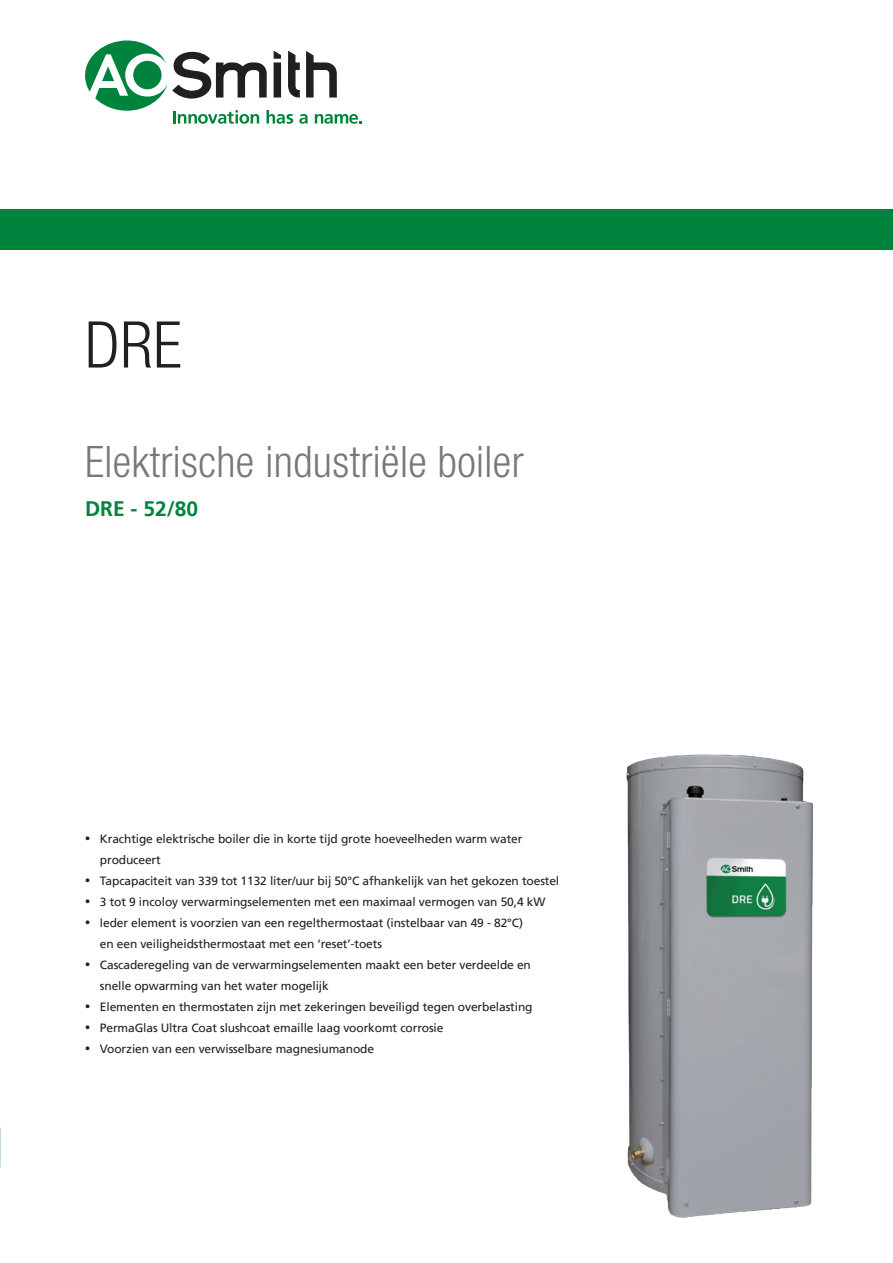
<style>
.page{position:relative;width:893px;height:1263px;background:#fff}
.page>*{position:absolute;margin:0;border:0;box-sizing:border-box;transform-origin:0 0}
.t1{font:300 condensed 64.5px "Helvetica Neue LT Std";color:#231f20}
.t2{font:300 condensed 43.5px "Helvetica Neue LT Std";letter-spacing:.01em;color:#76787b}
.t3{font:700 21px "Frutiger LT";color:#00843d}
.t4{font:12px/21px "Frutiger LT";letter-spacing:-.01em;color:#231f20}
.s1{font-family:"Myriad Pro";font-size:18px}
</style>
<div class="page">
<div style="left:0;top:209px;width:893px;height:41px;background:#00843d"></div>
<svg style="left:85px;top:41px;width:276px;height:83px"></svg>
<img style="left:626px;top:754px;width:187px;height:464px">
<h1 class="t1" style="left:85px;top:308px;width:98px">DRE</h1>
<h2 class="t2" style="left:85px;top:437px;width:440px">Elektrische industriële boiler</h2>
<h3 class="t3" style="left:85px;top:496px;width:115px">DRE - 52/80</h3>
<p class="t4" style="left:100px;top:829px;width:424px;text-indent:-15px"><span class="s1">•</span> Krachtige elektrische boiler die in korte tijd grote hoeveelheden warm water produceert</p>
<p class="t4" style="left:85px;top:871px;width:476px"><span class="s1">•</span> Tapcapaciteit van 339 tot 1132 liter/uur bij 50°C afhankelijk van het gekozen toestel</p>
<p class="t4" style="left:85px;top:892px;width:462px"><span class="s1">•</span> 3 tot 9 incoloy verwarmingselementen met een maximaal vermogen van 50,4 kW</p>
<p class="t4" style="left:100px;top:913px;width:425px;text-indent:-15px"><span class="s1">•</span> Ieder element is voorzien van een regelthermostaat (instelbaar van 49 - 82°C) en een veiligheidsthermostaat met een ‘reset’-toets</p>
<p class="t4" style="left:100px;top:955px;width:432px;text-indent:-15px"><span class="s1">•</span> Cascaderegeling van de verwarmingselementen maakt een beter verdeelde en snelle opwarming van het water mogelijk</p>
<p class="t4" style="left:85px;top:997px;width:449px"><span class="s1">•</span> Elementen en thermostaten zijn met zekeringen beveiligd tegen overbelasting</p>
<p class="t4" style="left:85px;top:1018px;width:360px"><span class="s1">•</span> PermaGlas Ultra Coat slushcoat emaille laag voorkomt corrosie</p>
<p class="t4" style="left:85px;top:1039px;width:291px"><span class="s1">•</span> Voorzien van een verwisselbare magnesiumanode</p>
</div>
